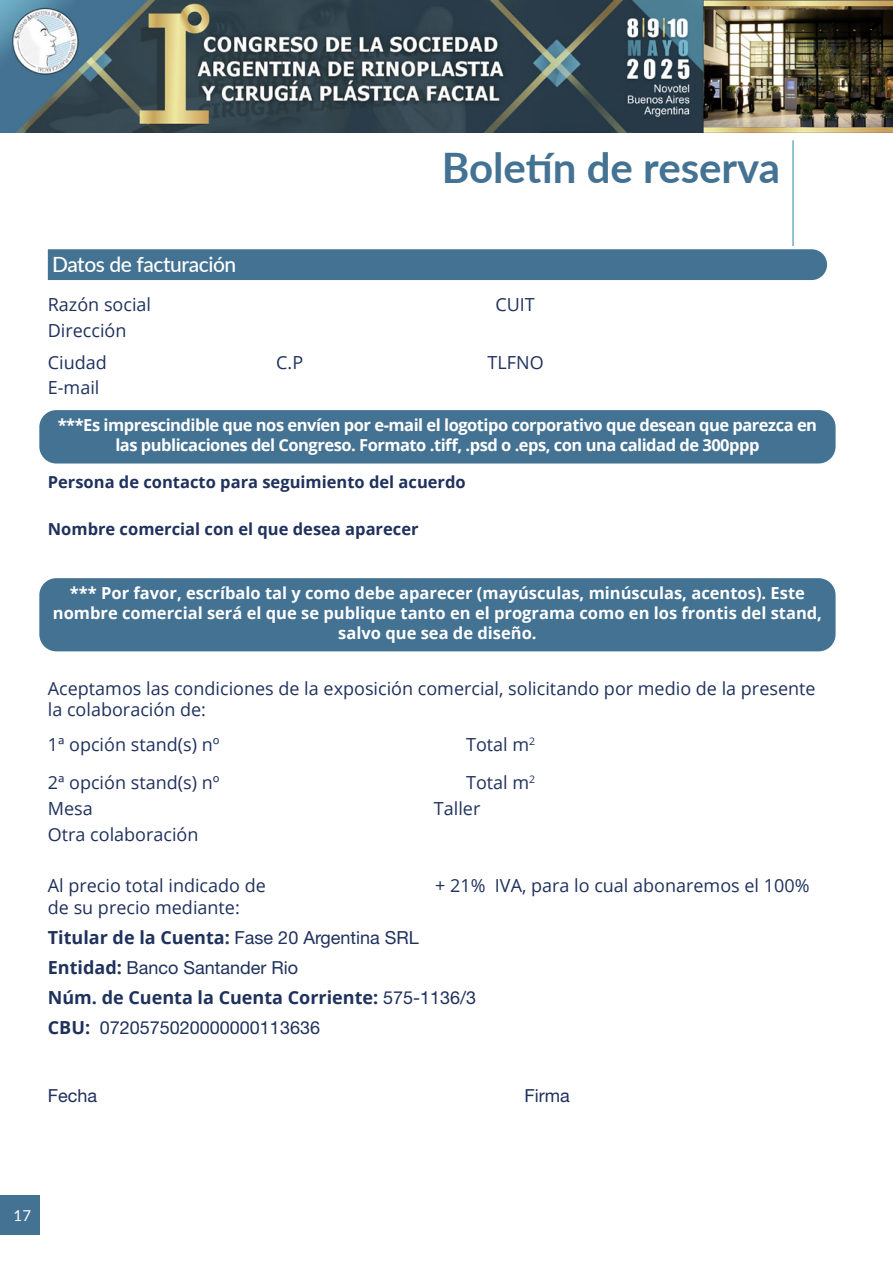
<style>
.page{position:relative;width:893px;height:1263px;background:#fff}
.page>*{position:absolute;margin:0;border:0;box-sizing:border-box;transform-origin:0 0}
.t1{font:700 42px "Lato";color:#447293}
.t2{font:500 21px "Lato";letter-spacing:-.02em;color:#fff}
.t3{font:18px/31.2px "Open Sans";color:#1f315d}
.t4{font:18px "Helvetica Neue LT Std";color:#1f315d}
.t5{font:700 18px "Open Sans";color:#1f315d}
.t6{font:700 16.5px/19.8px "Open Sans";color:#fff;text-align:center}
.t7{font:700 16.5px/19.8px "Open Sans";letter-spacing:-.03em;color:#fff;text-align:center}
.t8{font:700 16.5px "Open Sans";color:#1f315d}
.t9{font:15px "Lato";color:#fff}
.s1{font-weight:700}
.s2{font-family:"Helvetica Neue LT Std"}
.s3{font-family:"Open Sans";font-weight:700}
.s4{font-family:"Helvetica Neue LT Std";font-weight:400}
</style>
<div class="page">
<div style="left:0;top:1195px;width:40px;height:39px;background:#447293"></div>
<img style="left:0;top:0;width:893px;height:132px">
<div style="left:48px;top:249px;width:779px;height:31px;background:#447293"></div>
<div style="left:39px;top:410px;width:797px;height:53px;background:#447293;border-radius:17px"></div>
<div style="left:39px;top:578px;width:797px;height:73px;background:#447293;border-radius:17px"></div>
<hr style="left:792px;top:140px;width:2px;height:106px;background:#6dadc6">
<h1 class="t1" style="left:442px;top:136px;width:340px">Boletín de reserva</h1>
<p class="t2" style="left:52px;top:249px;width:186px">Datos de facturación</p>
<p class="t3" style="left:48px;top:289px;width:105px">Razón social</p>
<p class="t3" style="left:495px;top:289px;width:41px">CUIT</p>
<p class="t3" style="left:48px;top:315px;width:80px">Dirección<br>Ciudad</p>
<p class="t3" style="left:276px;top:346px;width:28px">C.P</p>
<p class="t3" style="left:488px;top:346px;width:58px">TLFNO</p>
<p class="t3" style="left:48px;top:372px;width:53px">E-mail</p>
<p class="t7" style="left:58px;top:415px;width:761px">***Es imprescindible que nos envíen por e-mail el logotipo corporativo que desean que parezca en las publicaciones del Congreso. Formato .tiff, .psd o .eps, con una calidad de 300ppp</p>
<p class="t8" style="left:48px;top:470px;width:419px">Persona de contacto para seguimiento del acuerdo</p>
<p class="t8" style="left:48px;top:517px;width:372px">Nombre comercial con el que desea aparecer</p>
<p class="t6" style="left:53px;top:583px;width:771px">*** Por favor, escríbalo tal y como debe aparecer (mayúsculas, minúsculas, acentos). Este nombre comercial será el que se publique tanto en el programa como en los frontis del stand, salvo que sea de diseño.</p>
<p class="t3" style="left:48px;top:677px;width:769px;line-height:21.6px">Aceptamos las condiciones de la exposición comercial, solicitando por medio de la presente la colaboración de:</p>
<p class="t3" style="left:48px;top:728px;width:173px">1ª opción stand(s) nº</p>
<p class="t3" style="left:466px;top:728px;width:71px">Total m<sup>2</sup></p>
<p class="t3" style="left:48px;top:766px;width:173px">2ª opción stand(s) nº</p>
<p class="t3" style="left:466px;top:766px;width:71px">Total m<sup>2</sup></p>
<p class="t3" style="left:48px;top:792px;width:46px">Mesa</p>
<p class="t3" style="left:434px;top:792px;width:48px">Taller</p>
<p class="t3" style="left:48px;top:818px;width:152px">Otra colaboración</p>
<p class="t3" style="left:48px;top:869px;width:220px">Al precio total indicado de</p>
<p class="t3" style="left:435px;top:869px;width:376px">+ 21% IVA, para lo cual abonaremos el 100%</p>
<p class="t3" style="left:48px;top:892px;width:372px;line-height:30.2px">de su precio mediante:<br><span class="s1">Titular de la Cuenta:</span> <span class="s2">Fase 20 Argentina SRL</span></p>
<p class="t4" style="left:48px;top:957px;width:252px"><span class="s3">Entidad:</span> Banco Santander Rio</p>
<p class="t5" style="left:48px;top:985px;width:430px">Núm. de Cuenta la Cuenta Corriente: <span class="s4">575-1136/3</span></p>
<p class="t4" style="left:48px;top:1017px;width:274px"><span class="s3">CBU:</span> 0720575020000000113636</p>
<p class="t4" style="left:48px;top:1085px;width:51px">Fecha</p>
<p class="t4" style="left:524px;top:1085px;width:47px">Firma</p>
<p class="t9" style="left:14px;top:1204px;width:19px">17</p>
</div>
